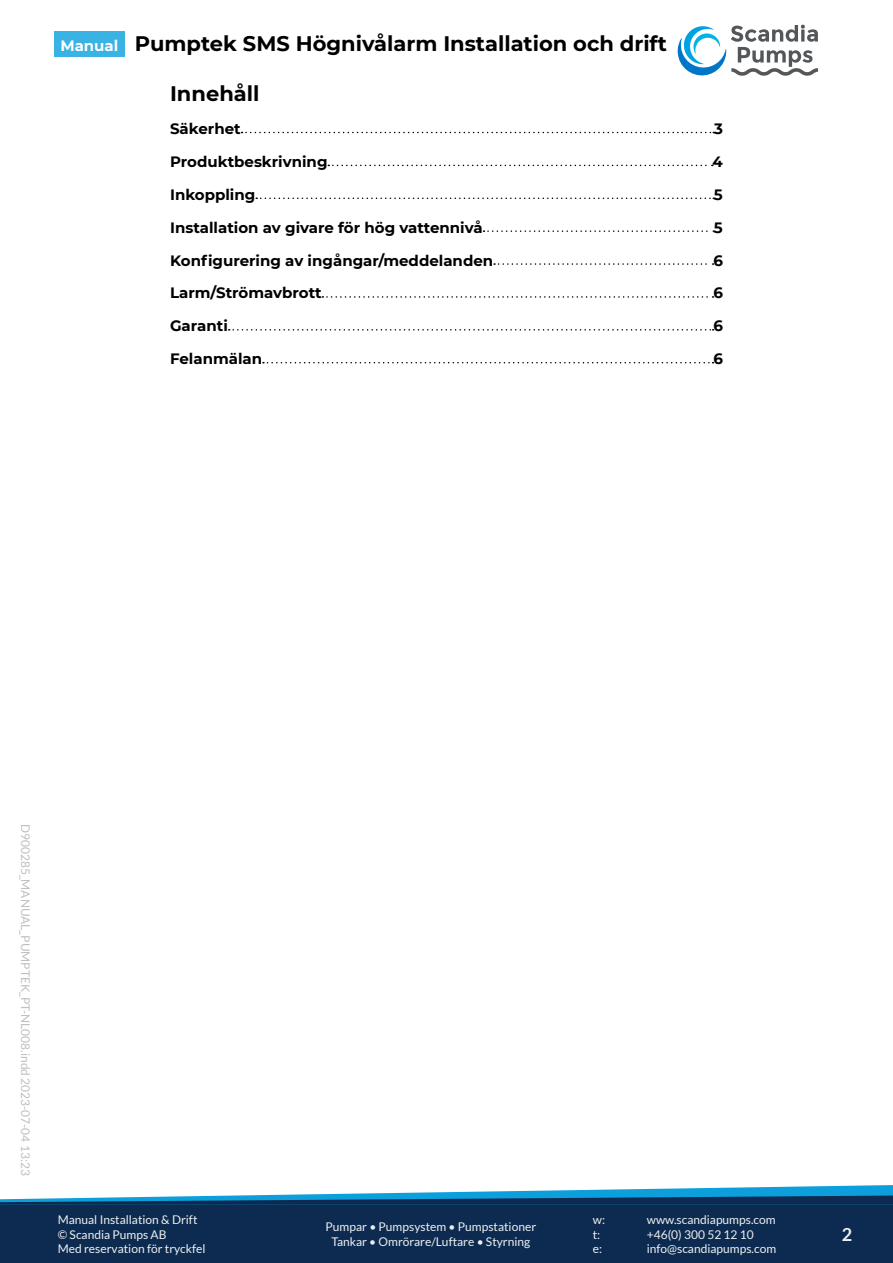
<style>
.page{position:relative;width:893px;height:1263px;background:#fff}
.page>*{position:absolute;margin:0;border:0;box-sizing:border-box;transform-origin:0 0}
.t1{font:700 21px "Montserrat";color:#000}
.t2{font:700 18px "Lato";color:#edf0ef}
.t3{font:700 15px "Montserrat";color:#000}
.t4{font:700 15px "Montserrat";color:#fff}
.t5{font:12px/14.4px "Lato";color:#edf0ef}
.t6{font:12px "Lato";color:#c0bebe}
</style>
<div class="page">
<svg style="left:677px;top:25px;width:141px;height:51px"></svg>
<div style="left:0;top:1203px;width:893px;height:60px;background:#0d2b51"></div>
<svg style="left:0;top:1185px;width:893px;height:20px"></svg>
<div style="left:54px;top:32px;width:71px;height:25px;background:#38b3e4"></div>
<svg style="left:242px;top:132px;width:472px;height:1px"></svg>
<svg style="left:328px;top:165px;width:385px;height:1px"></svg>
<svg style="left:256px;top:198px;width:458px;height:1px"></svg>
<svg style="left:483px;top:230px;width:231px;height:2px"></svg>
<svg style="left:494px;top:263px;width:220px;height:2px"></svg>
<svg style="left:322px;top:296px;width:392px;height:2px"></svg>
<svg style="left:229px;top:329px;width:485px;height:2px"></svg>
<svg style="left:263px;top:362px;width:451px;height:1px"></svg>
<p class="t4" style="left:60px;top:35px;width:60px">Manual</p>
<h1 class="t1" style="left:135px;top:29px;width:534px">Pumptek SMS Högnivålarm Installation och drift</h1>
<p class="t1" style="left:170px;top:79px;width:91px">Innehåll</p>
<p class="t3" style="left:170px;top:118px;width:72px">Säkerhet</p>
<p class="t3" style="left:714px;top:118px;width:10px">3</p>
<p class="t3" style="left:170px;top:151px;width:159px">Produktbeskrivning</p>
<p class="t3" style="left:712px;top:151px;width:12px">4</p>
<p class="t3" style="left:170px;top:184px;width:87px">Inkoppling</p>
<p class="t3" style="left:714px;top:184px;width:10px">5</p>
<p class="t3" style="left:170px;top:217px;width:314px">Installation av givare för hög vattennivå</p>
<p class="t3" style="left:714px;top:217px;width:10px">5</p>
<p class="t3" style="left:170px;top:249px;width:325px">Konfigurering av ingångar/meddelanden</p>
<p class="t3" style="left:713px;top:249px;width:11px">6</p>
<p class="t3" style="left:170px;top:282px;width:153px">Larm/Strömavbrott</p>
<p class="t3" style="left:713px;top:282px;width:11px">6</p>
<p class="t3" style="left:170px;top:315px;width:59px">Garanti</p>
<p class="t3" style="left:713px;top:315px;width:11px">6</p>
<p class="t3" style="left:170px;top:348px;width:94px">Felanmälan</p>
<p class="t3" style="left:713px;top:348px;width:11px">6</p>
<p class="t6" style="left:32px;top:824px;width:353px;rotate:90deg">D900285_MANUAL_PUMPTEK_PT-NL008.indd 2023-07-04 13:23</p>
<p class="t5" style="left:58px;top:1213px;width:149px">Manual Installation &amp; Drift © Scandia Pumps AB<br>Med reservation för tryckfel</p>
<p class="t5" style="left:326px;top:1220px;width:212px;text-align:center">Pumpar • Pumpsystem • Pumpstationer<br>Tankar • Omrörare/Luftare • Styrning</p>
<p class="t5" style="left:593px;top:1213px;width:14px">w:</p>
<p class="t5" style="left:647px;top:1213px;width:130px">www.scandiapumps.com</p>
<p class="t5" style="left:593px;top:1227px;width:9px">t:</p>
<p class="t5" style="left:647px;top:1227px;width:108px">+46(0) 300 52 12 10</p>
<p class="t5" style="left:593px;top:1241px;width:11px">e:</p>
<p class="t5" style="left:647px;top:1241px;width:131px">info@scandiapumps.com</p>
<h2 class="t2" style="left:842px;top:1224px;width:12px">2</h2>
</div>
